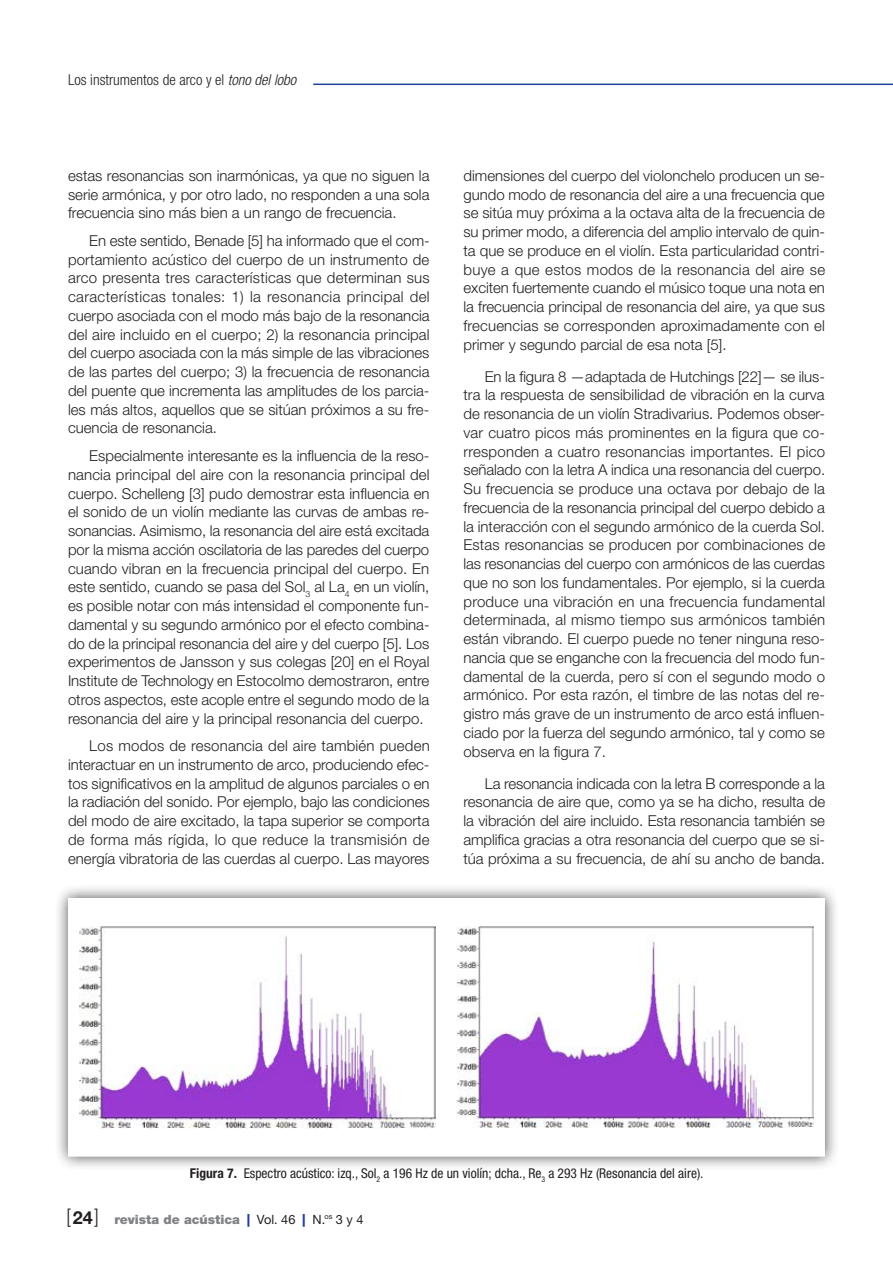
<style>
.page{position:relative;width:893px;height:1263px;background:#fff}
.page>*{position:absolute;margin:0;border:0;box-sizing:border-box;transform-origin:0 0}
.t1{font:300 19.8px "Helvetica Neue LT Std";color:#231f20;scale:.91 1}
.t2{font:300 15px/18.8px "Helvetica Neue LT Std";color:#231f20;text-align:justify}
.t3{font:300 condensed 15px "Helvetica Neue LT Std";color:#231f20}
.t4{font:condensed 13.5px "Helvetica Neue LT Std";color:#231f20}
.t5{font:900 12.75px "Helvetica Neue LT Std";color:#808285}
.s1{font-style:italic}
.s2{font-weight:700;font-size:18px}
.s3{font-weight:700}
.s4{color:#223f99}
.s5{font-weight:400;color:#231f20}
</style>
<div class="page">
<hr style="left:313px;top:84px;width:580px;height:1px;background:#223f99">
<div style="left:54px;top:884px;width:785px;height:287px;background:#231f20;opacity:.75"></div>
<div style="left:70px;top:900px;width:753px;height:254px;background:#fff"></div>
<img style="left:79px;top:926px;width:356px;height:202px">
<img style="left:456px;top:926px;width:357px;height:201px">
<p class="t3" style="left:68px;top:71px;width:230px">Los instrumentos de arco y el <span class="s1">tono del lobo</span></p>
<p class="t2" style="left:68px;top:166px;width:363px">estas resonancias son inarmónicas, ya que no siguen la serie armónica, y por otro lado, no responden a una sola frecuencia sino más bien a un rango de frecuencia.</p>
<p class="t2" style="left:68px;top:231px;width:363px;text-indent:21px">En este sentido, Benade [5] ha informado que el com&shy;portamiento acústico del cuerpo de un instrumento de arco presenta tres características que determinan sus características tonales: 1) la resonancia principal del cuerpo asociada con el modo más bajo de la resonancia del aire incluido en el cuerpo; 2) la resonancia principal del cuerpo asociada con la más simple de las vibraciones de las partes del cuerpo; 3) la frecuencia de resonancia del puente que incrementa las amplitudes de los parcia&shy;les más altos, aquellos que se sitúan próximos a su fre&shy;cuencia de resonancia.</p>
<p class="t2" style="left:68px;top:446px;width:363px;text-indent:21px">Especialmente interesante es la influencia de la reso&shy;nancia principal del aire con la resonancia principal del cuerpo. Schelleng [3] pudo demostrar esta influencia en el sonido de un violín mediante las curvas de ambas re&shy;sonancias. Asimismo, la resonancia del aire está excitada por la misma acción oscilatoria de las paredes del cuerpo cuando vibran en la frecuencia principal del cuerpo. En este sentido, cuando se pasa del Sol<sub>3</sub> al La<sub>4</sub> en un violín, es posible notar con más intensidad el componente fun&shy;damental y su segundo armónico por el efecto combina&shy;do de la principal resonancia del aire y del cuerpo [5]. Los experimentos de Jansson y sus colegas [20] en el Royal Institute de Technology en Estocolmo demostraron, entre otros aspectos, este acople entre el segundo modo de la resonancia del aire y la principal resonancia del cuerpo.</p>
<p class="t2" style="left:68px;top:736px;width:363px;text-indent:21px">Los modos de resonancia del aire también pueden interactuar en un instrumento de arco, produciendo efec&shy;tos significativos en la amplitud de algunos parciales o en la radiación del sonido. Por ejemplo, bajo las condiciones del modo de aire excitado, la tapa superior se comporta de forma más rígida, lo que reduce la transmisión de energía vibratoria de las cuerdas al cuerpo. Las mayores</p>
<p class="t2" style="left:463px;top:166px;width:363px">dimensiones del cuerpo del violonchelo producen un se&shy;gundo modo de resonancia del aire a una frecuencia que se sitúa muy próxima a la octava alta de la frecuencia de su primer modo, a diferencia del amplio intervalo de quin&shy;ta que se produce en el violín. Esta particularidad contri&shy;buye a que estos modos de la resonancia del aire se exciten fuertemente cuando el músico toque una nota en la frecuencia principal de resonancia del aire, ya que sus frecuencias se corresponden aproximadamente con el primer y segundo parcial de esa nota [5].</p>
<p class="t2" style="left:463px;top:367px;width:363px;text-indent:21px">En la figura 8 —adaptada de Hutchings [22]— se ilus&shy;tra la respuesta de sensibilidad de vibración en la curva de resonancia de un violín Stradivarius. Podemos obser&shy;var cuatro picos más prominentes en la figura que co&shy;rresponden a cuatro resonancias importantes. El pico señalado con la letra A indica una resonancia del cuerpo.<br>Su frecuencia se produce una octava por debajo de la frecuencia de la resonancia principal del cuerpo debido a la interacción con el segundo armónico de la cuerda Sol.<br>Estas resonancias se producen por combinaciones de las resonancias del cuerpo con armónicos de las cuerdas que no son los fundamentales. Por ejemplo, si la cuerda produce una vibración en una frecuencia fundamental determinada, al mismo tiempo sus armónicos también están vibrando. El cuerpo puede no tener ninguna reso&shy;nancia que se enganche con la frecuencia del modo fun&shy;damental de la cuerda, pero sí con el segundo modo o armónico. Por esta razón, el timbre de las notas del re&shy;gistro más grave de un instrumento de arco está influen&shy;ciado por la fuerza del segundo armónico, tal y como se observa en la figura 7.</p>
<p class="t2" style="left:463px;top:774px;width:363px;text-indent:21px">La resonancia indicada con la letra B corresponde a la resonancia de aire que, como ya se ha dicho, resulta de la vibración del aire incluido. Esta resonancia también se amplifica gracias a otra resonancia del cuerpo que se si&shy;túa próxima a su frecuencia, de ahí su ancho de banda.</p>
<h1 class="t1" style="left:67px;top:1204px;width:37px">[<span class="s2">24</span>]</h1>
<p class="t4" style="left:190px;top:1165px;width:515px"><span class="s3">Figura 7.</span> Espectro acústico: izq., Sol<sub>2</sub> a 196 Hz de un violín; dcha., Re<sub>3</sub> a 293 Hz (Resonancia del aire).</p>
<p class="t5" style="left:114px;top:1212px;width:251px">revista de acústica <span class="s4">|</span> <span class="s5">Vol. 46</span> <span class="s4">|</span> <span class="s5">N.</span><sup>os</sup> <span class="s5">3 y 4</span></p>
</div>
